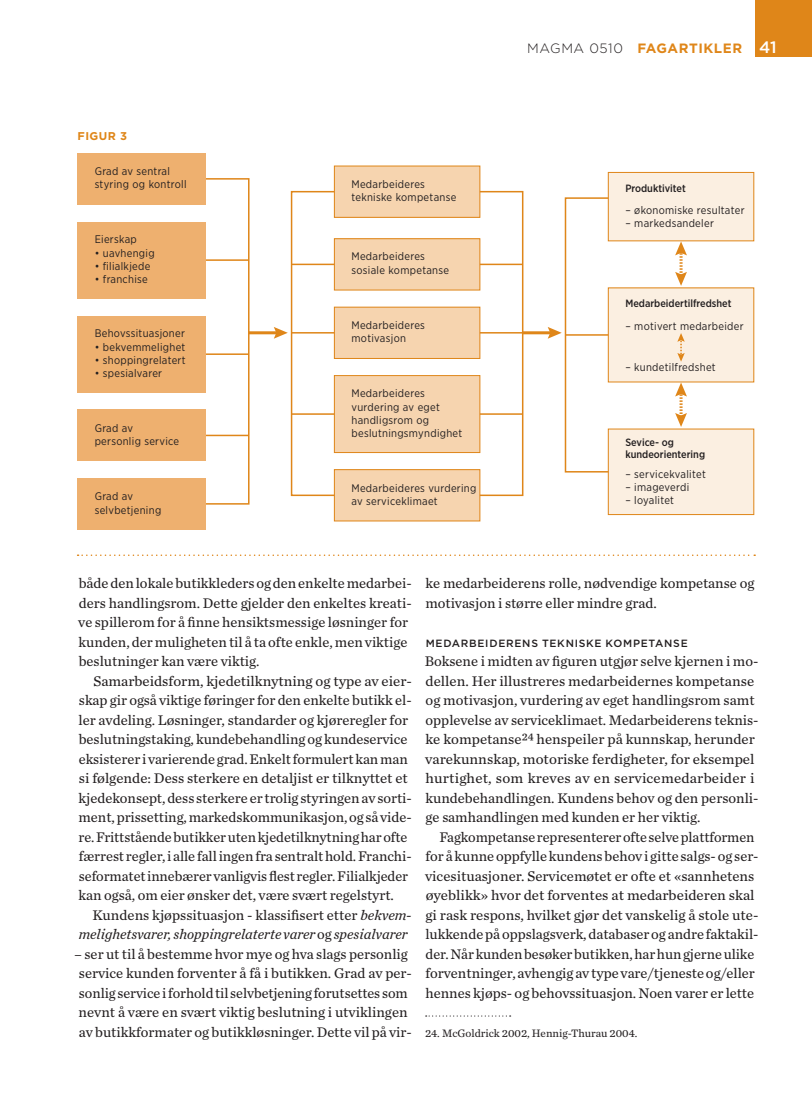
<style>
.page{position:relative;width:812px;height:1109px;background:#fff}
.page>*{position:absolute;margin:0;border:0;box-sizing:border-box;transform-origin:0 0}
.t1{font:14.55px/19.5px "Chronicle Text G2";color:#231f20}
.t2{font:italic 14.55px/19.5px "Chronicle Text G2";color:#231f20;text-align:right}
.t3{font:700 13.5px "Gotham";letter-spacing:.04em;color:#df8619}
.t4{font:11.25px "Chronicle Text G2";color:#231f20}
.t5{font:700 11.25px "Gotham";letter-spacing:.04em;color:#df8619}
.t6{font:10.95px/13.4px "Gotham Narrow";letter-spacing:.025em;color:#231f20}
.t7{font:500 10.5px/12px "Gotham Narrow";color:#231f20}
.t8{font:500 10.5px "Gotham";letter-spacing:.07em;color:#231f20}
.s1{font-weight:300;color:#231f20}
.s2{font-weight:500;font-size:16.5px;color:#fff}
.s3{font-style:normal}
.s4{font-style:italic}
</style>
<div class="page">
<div style="left:754px;top:0;width:57px;height:57px;background:#df8619"></div>
<svg style="left:425px;top:1015px;width:85px;height:2px"></svg>
<div style="left:78px;top:153px;width:128px;height:52px;background:#eeb06f"></div>
<svg style="left:274px;top:327px;width:14px;height:12px"></svg>
<hr style="left:249px;top:331px;width:32px;height:3px;background:#df8619">
<div style="left:78px;top:222px;width:128px;height:77px;background:#eeb06f"></div>
<hr style="left:206px;top:259px;width:43px;height:2px;background:#df8619">
<div style="left:78px;top:316px;width:128px;height:77px;background:#eeb06f"></div>
<hr style="left:206px;top:353px;width:43px;height:2px;background:#df8619">
<div style="left:78px;top:410px;width:128px;height:51px;background:#eeb06f"></div>
<hr style="left:206px;top:435px;width:43px;height:1px;background:#df8619">
<div style="left:78px;top:478px;width:128px;height:52px;background:#eeb06f"></div>
<div style="left:205px;top:178px;width:44px;height:327px;border:2px solid #df8619"></div>
<div style="left:334px;top:166px;width:146px;height:51px;background:#f6d4af"></div>
<div style="left:334px;top:166px;width:146px;height:52px;border:1px solid #df8619"></div>
<svg style="left:547px;top:327px;width:14px;height:12px"></svg>
<hr style="left:522px;top:331px;width:32px;height:3px;background:#df8619">
<div style="left:334px;top:307px;width:146px;height:51px;background:#f6d4af"></div>
<div style="left:334px;top:307px;width:146px;height:52px;border:1px solid #df8619"></div>
<hr style="left:480px;top:332px;width:42px;height:2px;background:#df8619">
<div style="left:334px;top:376px;width:146px;height:77px;background:#f6d4af"></div>
<div style="left:334px;top:375px;width:146px;height:78px;border:1px solid #df8619"></div>
<hr style="left:480px;top:413px;width:42px;height:2px;background:#df8619">
<div style="left:334px;top:470px;width:146px;height:51px;background:#f6d4af"></div>
<div style="left:334px;top:469px;width:146px;height:52px;border:1px solid #df8619"></div>
<div style="left:479px;top:191px;width:44px;height:305px;border:2px solid #df8619"></div>
<hr style="left:291px;top:332px;width:43px;height:2px;background:#df8619">
<hr style="left:291px;top:413px;width:43px;height:2px;background:#df8619">
<div style="left:291px;top:191px;width:44px;height:305px;border:2px solid #df8619"></div>
<div style="left:608px;top:172px;width:145px;height:69px;background:#fbefe1"></div>
<div style="left:607px;top:172px;width:147px;height:69px;border:1px solid #df8619"></div>
<div style="left:608px;top:288px;width:145px;height:94px;background:#fbefe1"></div>
<div style="left:608px;top:429px;width:145px;height:86px;background:#fbefe1"></div>
<div style="left:607px;top:429px;width:147px;height:86px;border:1px solid #df8619"></div>
<hr style="left:565px;top:334px;width:43px;height:2px;background:#df8619">
<div style="left:564px;top:197px;width:45px;height:276px;border:2px solid #df8619"></div>
<div style="left:334px;top:239px;width:146px;height:51px;background:#f6d4af"></div>
<div style="left:334px;top:238px;width:146px;height:52px;border:1px solid #df8619"></div>
<hr style="left:480px;top:264px;width:42px;height:1px;background:#df8619">
<hr style="left:291px;top:264px;width:43px;height:1px;background:#df8619">
<svg style="left:675px;top:241px;width:11px;height:45px"></svg>
<svg style="left:675px;top:383px;width:11px;height:44px"></svg>
<svg style="left:677px;top:333px;width:7px;height:29px"></svg>
<svg style="left:78px;top:554px;width:677px;height:2px"></svg>
<p class="t5" style="left:78px;top:132px;width:51px">FIGUR 3</p>
<p class="t6" style="left:95px;top:165px;width:93px">Grad av sentral styring og kontroll</p>
<p class="t6" style="left:95px;top:233px;width:44px">Eierskap</p>
<p class="t6" style="left:95px;top:247px;width:61px">• uavhengig</p>
<p class="t6" style="left:95px;top:260px;width:57px">• filialkjede</p>
<p class="t6" style="left:95px;top:273px;width:55px">• franchise</p>
<p class="t6" style="left:95px;top:328px;width:92px">Behovssituasjoner</p>
<p class="t6" style="left:95px;top:341px;width:92px">• bekvemmelighet</p>
<p class="t6" style="left:95px;top:354px;width:92px">• shoppingrelatert</p>
<p class="t6" style="left:95px;top:367px;width:69px">• spesialvarer</p>
<p class="t6" style="left:95px;top:422px;width:86px">Grad av personlig service</p>
<p class="t6" style="left:95px;top:491px;width:68px">Grad av selvbetjening</p>
<p class="t6" style="left:351px;top:178px;width:106px">Medarbeideres tekniske kompetanse</p>
<p class="t6" style="left:351px;top:251px;width:99px">Medarbeideres sosiale kompetanse</p>
<p class="t6" style="left:351px;top:319px;width:75px">Medarbeideres motivasjon</p>
<p class="t6" style="left:351px;top:387px;width:112px">Medarbeideres vurdering av eget handligsrom og beslutningsmyndighet</p>
<p class="t6" style="left:351px;top:482px;width:126px">Medarbeideres vurdering av serviceklimaet</p>
<p class="t3" style="left:527px;top:43px;width:251px"><span class="s1">MAGMA 0510-</span>FAGARTIKLER <span class="s2">41</span></p>
<p class="t7" style="left:625px;top:183px;width:62px">Produktivitet</p>
<p class="t6" style="left:625px;top:204px;width:121px">– økonomiske resultater</p>
<p class="t6" style="left:625px;top:217px;width:90px">– markedsandeler</p>
<p class="t7" style="left:625px;top:298px;width:108px">Medarbeidertilfredshet</p>
<p class="t6" style="left:625px;top:320px;width:120px">– motivert medarbeider</p>
<p class="t6" style="left:625px;top:361px;width:92px">– kundetilfredshet</p>
<p class="t7" style="left:625px;top:437px;width:81px">Sevice- og kundeorientering</p>
<p class="t6" style="left:625px;top:468px;width:82px">– servicekvalitet</p>
<p class="t6" style="left:625px;top:481px;width:65px">– imageverdi</p>
<p class="t6" style="left:625px;top:495px;width:50px">– loyalitet</p>
<p class="t1" style="left:78px;top:575px;width:335px">både den lo ka le bu tikk le ders og den en kel te med ar bei&shy;ders hand lings rom. Det te gjel der den en kel tes krea ti&shy;ve spil le rom for å fin ne hen sikts mes si ge løs nin ger for kun den, der mu lig he ten til å ta ofte enk le, men vik ti ge be slut nin ger kan være vik tig.</p>
<p class="t1" style="left:79px;top:672px;width:334px;text-indent:15px">Sam ar beids form, kje de til knyt ning og type av ei er&shy;skap gir også vik ti ge fø rin ger for den en kel te bu tikk el&shy;ler av de ling. Løs nin ger, stan dar der og kjø re reg ler for beslutningstaking, kun de be hand ling og kun de ser vi ce ek si ste rer i va rie ren de grad. En kelt for mu lert kan man si føl gen de: Dess ster ke re en de tal jist er til knyt tet et kje de kon sept, dess ster ke re er tro lig sty rin gen av sor ti&shy;ment, pris set ting, mar keds kom mu ni ka sjon, og så vi de&shy;re. Fritt stå en de bu tik ker uten kje de til knyt ning har ofte fær rest reg ler, i alle fall in gen fra sen tralt hold. Fran chi&shy;se for ma tet in ne bæ rer van lig vis flest reg ler. Fi li al kje der kan også, om eier øns ker det, være svært re gel styrt.</p>
<p class="t2" style="left:79px;top:906px;width:334px"><span class="s3">Kun dens kjøps si tua sjon - klas si fisert et ter</span> be kvem&shy;me lig hets va rer, shop ping re la ter te va rer <span class="s3">og</span> spe si al va rer</p>
<p class="t1" style="left:74px;top:945px;width:339px"><span class="s4">–</span> ser ut til å be stem me hvor mye og hva slags per son lig ser vi ce kun den for ven ter å få i bu tik ken. Grad av per&shy;son lig ser vi ce i for hold til selv be tje ning for ut set tes som nevnt å være en svært vik tig be slut ning i ut vik lin gen av bu tikk for ma ter og bu tikk løs nin ger. Det te vil på vir-</p>
<p class="t1" style="left:425px;top:575px;width:330px">ke med ar bei de rens rol le, nød ven di ge kom pe tan se og mo ti va sjon i stør re el ler mind re grad.</p>
<p class="t8" style="left:425px;top:639px;width:263px">MEDARBEIDERENS TEKNISKE KOMPETANSE</p>
<p class="t1" style="left:425px;top:653px;width:335px">Bok se ne i mid ten av figu ren ut gjør sel ve kjer nen i mo&shy;del len. Her il lust re res med ar bei der nes kom pe tan se og mo ti va sjon, vur de ring av eget hand lings rom samt opp le vel se av ser vice kli ma et. Med ar bei de rens tek nis&shy;ke kom pe tan se24 henspeiler på kunn skap, her un der va re kunn skap, mo to ris ke fer dig he ter, for eks em pel hur tig het, som kre ves av en ser vi ce med ar bei der i kun de be hand lin gen. Kun dens be hov og den per son li&shy;ge sam hand lin gen med kun den er her vik tig.</p>
<p class="t1" style="left:425px;top:828px;width:335px;text-indent:14px">Fag kom pe tan se re pre sen te rer ofte sel ve platt for men for å kun ne opp fyl le kun dens be hov i git te salgs- og ser&shy;vice si tua sjo ner. Ser vice mø tet er ofte et «sann he tens øye blikk» hvor det for ven tes at med ar bei de ren skal gi rask re spons, hvil ket gjør det van ske lig å sto le ute&shy;luk ken de på opp slags verk, da ta ba ser og and re fak ta kil&shy;der. Når kun den be sø ker bu tik ken, har hun gjer ne uli ke for vent nin ger, av hen gig av type vare/tje nes te og/el ler hen nes kjøps- og be hovs si tua sjon. Noen va rer er let te</p>
<p class="t4" style="left:425px;top:1029px;width:214px">24. McGoldrick 2002, Hennig-Thurau 2004.</p>
</div>
